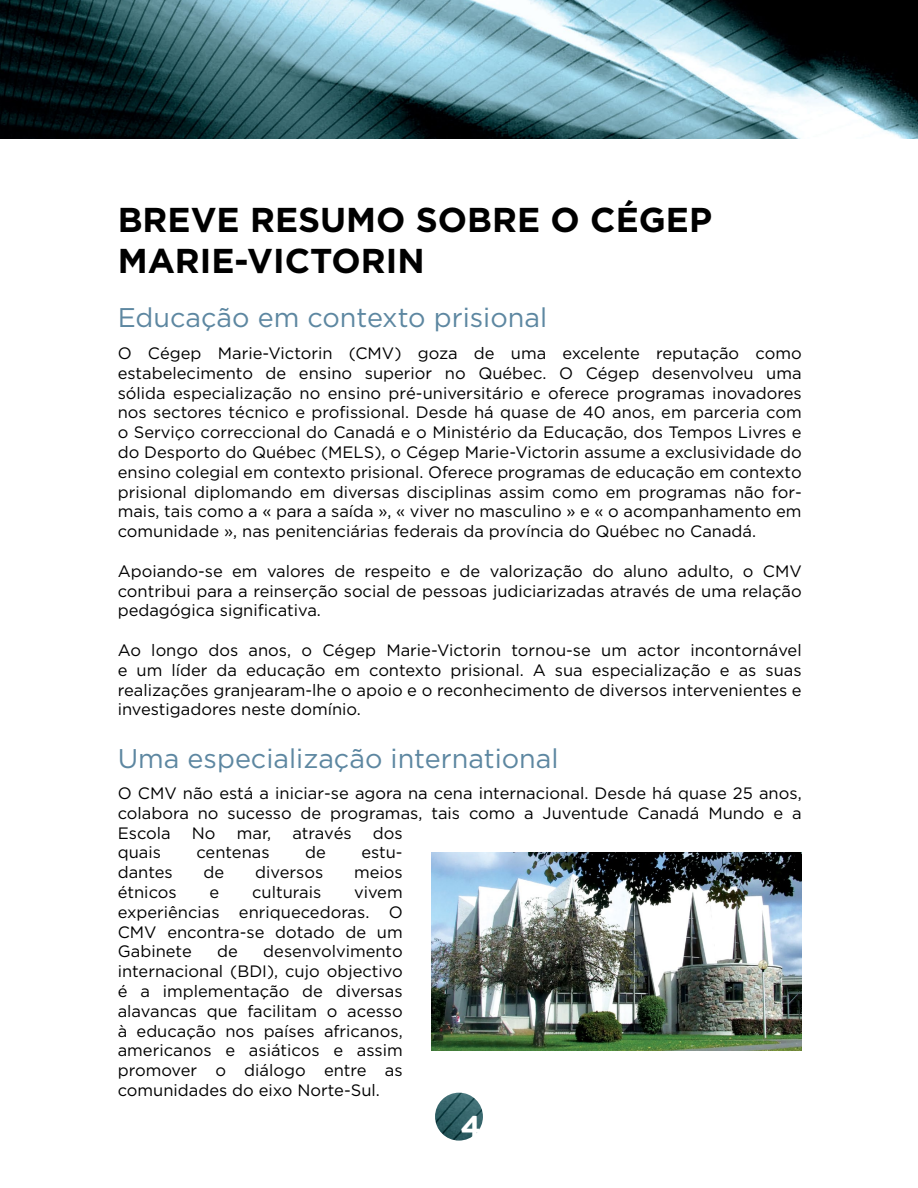
<style>
.page{position:relative;width:918px;height:1188px;background:#fff}
.page>*{position:absolute;margin:0;border:0;box-sizing:border-box;transform-origin:0 0}
.t1{font:700 34.5px/41.4px "Gotham";color:#000}
.t2{font:700 30px "Gotham";color:#fff}
.t3{font:27px "Gotham";color:#5d87a1}
.t4{font:16.5px/19.8px "Gotham";color:#000;text-align:justify}
</style>
<div class="page">
<img style="left:435px;top:1093px;width:48px;height:48px;border-radius:24px">
<img style="left:0;top:0;width:918px;height:138px">
<img style="left:431px;top:853px;width:370px;height:198px">
<h1 class="t1" style="left:118px;top:198px;width:596px">BREVE RESUMO SOBRE O CÉGEP<br>MARIE-VICTORIN</h1>
<h3 class="t3" style="left:118px;top:303px;width:431px">Educação em contexto prisional</h3>
<p class="t4" style="left:118px;top:343px;width:686px">O Cégep Marie-Victorin (CMV) goza de uma excelente reputação como estabelecimento de ensino superior no Québec. O Cégep desenvolveu uma sólida especialização no ensino pré-universitário e oferece programas inovadores nos sectores técnico e profissional. Desde há quase de 40 anos, em parceria com o Serviço correccional do Canadá e o Ministério da Educação, dos Tempos Livres e do Desporto do Québec (MELS</p>
<p class="t4" style="left:118px;top:442px;width:686px;text-indent:257px">), o Cégep Marie-Victorin assume a exclusividade do ensino colegial em contexto prisional. Oferece programas de educação em contexto prisional diplomando em diversas disciplinas assim como em programas não for&shy;mais, tais como a « para a saída », « viver no masculino » e « o acompanhamento em comunidade », nas penitenciárias federais da província do Québec no Canadá.</p>
<p class="t4" style="left:118px;top:561px;width:686px">Apoiando-se em valores de respeito e de valorização do aluno adulto, o CMV contribui para a reinserção social de pessoas judiciarizadas através de uma relação pedagógica significativa.</p>
<p class="t4" style="left:118px;top:640px;width:686px">Ao longo dos anos, o Cégep Marie-Victorin tornou-se um actor incontornável e um líder da educação em contexto prisional. A sua especialização e as suas realizações granjearam-lhe o apoio e o reconhecimento de diversos intervenientes e investigadores neste domínio.</p>
<h3 class="t3" style="left:118px;top:743px;width:442px">Uma especialização international</h3>
<p class="t4" style="left:118px;top:783px;width:685px">O CMV não está a iniciar-se agora na cena internacional. Desde há quase 25 anos, colabora no sucesso de programas, tais como a Juventude Canadá Mundo e a Escola</p>
<p class="t4" style="left:192px;top:823px;width:25px">No</p>
<p class="t4" style="left:237px;top:823px;width:36px">mar,</p>
<p class="t4" style="left:292px;top:823px;width:61px">através</p>
<p class="t4" style="left:373px;top:823px;width:31px">dos</p>
<p class="t4" style="left:118px;top:842px;width:45px">quais</p>
<p class="t4" style="left:196px;top:842px;width:75px">centenas</p>
<p class="t4" style="left:305px;top:842px;width:22px">de</p>
<p class="t4" style="left:361px;top:842px;width:43px">estu-</p>
<p class="t4" style="left:118px;top:862px;width:57px">dantes</p>
<p class="t4" style="left:204px;top:862px;width:22px">de</p>
<p class="t4" style="left:255px;top:862px;width:70px">diversos</p>
<p class="t4" style="left:354px;top:862px;width:50px">meios</p>
<p class="t4" style="left:118px;top:882px;width:60px">étnicos</p>
<p class="t4" style="left:210px;top:882px;width:11px">e</p>
<p class="t4" style="left:252px;top:882px;width:71px">culturais</p>
<p class="t4" style="left:118px;top:882px;width:287px;text-align:left;text-indent:236px">vivem experiências enriquecedoras. O<br>CMV encontra-se dotado de um<br>Gabinete</p>
<p class="t4" style="left:118px;top:941px;width:287px;text-indent:146px">desenvolvimento internacional (BDI ), cujo objectivo é a implementação de diversas alavancas que facilitam o acesso à educação nos países africanos, americanos e asiáticos e assim promover o diálogo entre as comunidades do eixo Norte-Sul.</p>
<p class="t4" style="left:217px;top:941px;width:22px">de</p>
<h2 class="t2" style="left:461px;top:1109px;width:22px">4</h2>
</div>
